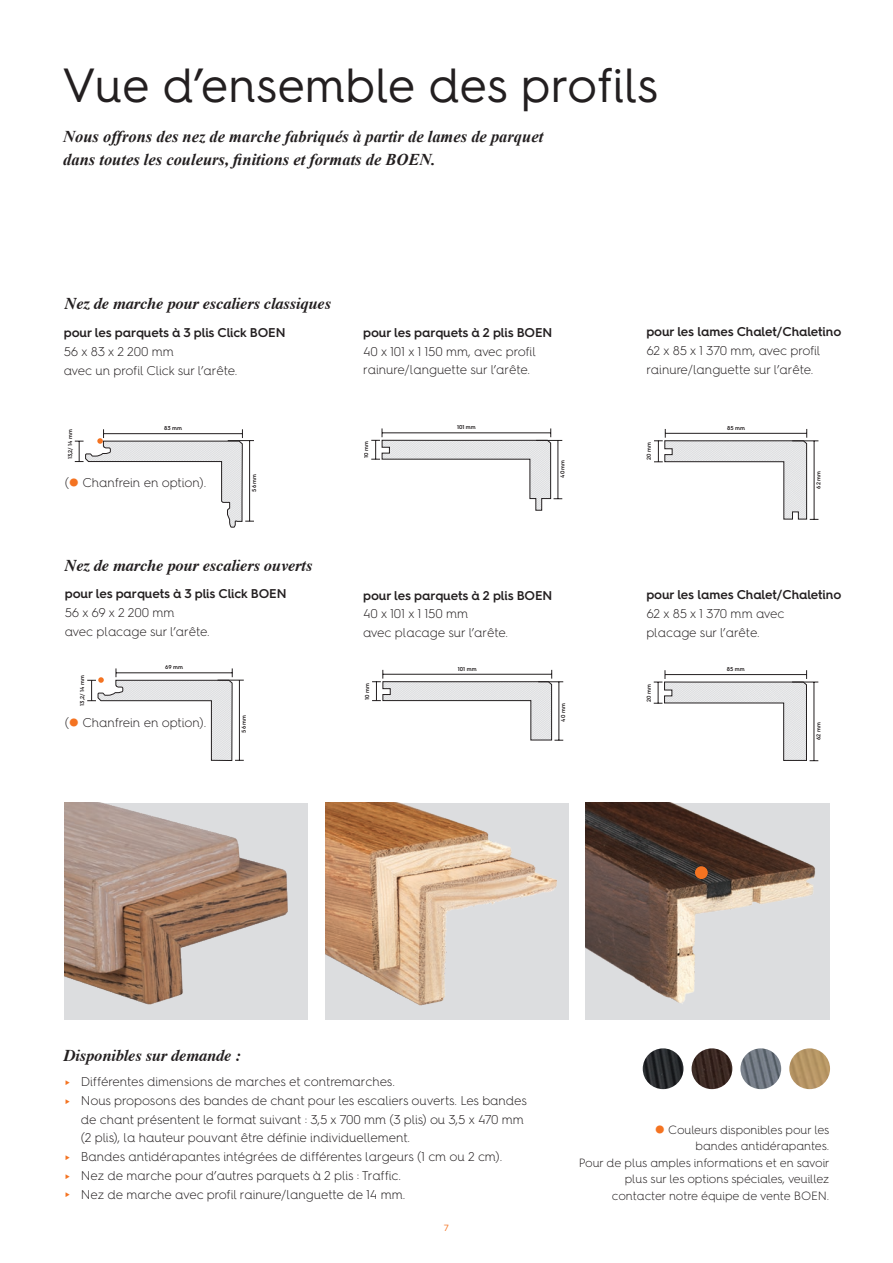
<style>
.page{position:relative;width:893px;height:1263px;background:#fff}
.page>*{position:absolute;margin:0;border:0;box-sizing:border-box;transform-origin:0 0}
.t1{font:48px "Hurme Geometric Sans 4";color:#231f20}
.t2{font:italic 700 16.5px/22.5px "Times New Roman";color:#231f20}
.t3{font:italic 700 16.5px "Times";letter-spacing:-.01em;color:#231f20}
.t4{font:300 12.75px/18.8px "Hurme Geometric Sans 4";letter-spacing:-.01em;color:#231f20}
.t5{font:600 12.75px "Hurme Geometric Sans 4";letter-spacing:-.01em;color:#231f20}
.t6{font:300 12px/16.5px "Hurme Geometric Sans 4";letter-spacing:-.01em;color:#231f20;text-align:right}
.t7{font:9px "Hurme Geometric Sans 4";color:#f47321}
.t8{font:600 5.7px "Hurme Geometric Sans 4";color:#231f20}
.s1{font-family:"PF Square Sans Pro";font-weight:400;color:#f47321}
.s2{font-weight:400;color:#f47321}
.s3{font-family:"PF Square Sans Pro";font-weight:400;font-size:12.75px;color:#f47321}
</style>
<div class="page">
<img style="left:740px;top:1048px;width:41px;height:41px;border-radius:20px">
<img style="left:692px;top:1048px;width:40px;height:41px;border-radius:20px">
<img style="left:643px;top:1048px;width:40px;height:41px;border-radius:20px">
<img style="left:789px;top:1048px;width:41px;height:41px;border-radius:20px">
<div style="left:65px;top:803px;width:243px;height:216px;background:#dcdddf"></div>
<img style="left:65px;top:803px;width:223px;height:202px">
<img style="left:585px;top:803px;width:245px;height:216px">
<svg style="left:654px;top:429px;width:164px;height:91px"></svg>
<hr style="left:665px;top:433px;width:142px;height:1px;background:#231f20">
<svg style="left:654px;top:670px;width:164px;height:91px"></svg>
<hr style="left:665px;top:674px;width:142px;height:1px;background:#231f20">
<svg style="left:371px;top:428px;width:191px;height:83px"></svg>
<hr style="left:558px;top:440px;width:1px;height:59px;background:#231f20">
<svg style="left:372px;top:670px;width:191px;height:71px"></svg>
<hr style="left:559px;top:682px;width:1px;height:58px;background:#231f20">
<img style="left:325px;top:803px;width:243px;height:216px">
<svg style="left:87px;top:668px;width:157px;height:93px"></svg>
<div style="left:695px;top:866px;width:13px;height:13px;background:#f47321;border-radius:50%"></div>
<svg style="left:75px;top:429px;width:179px;height:99px"></svg>
<hr style="left:249px;top:441px;width:1px;height:80px;background:#231f20">
<h1 class="t1" style="left:61px;top:51px;width:598px">Vue d’ensemble des profils</h1>
<p class="t2" style="left:63px;top:125px;width:482px">Nous offrons des nez de marche fabriqués à partir de lames de parquet dans toutes les couleurs, finitions et formats de BOEN.</p>
<p class="t8" style="left:250px;top:305px;width:19px;rotate:-90deg">62 mm</p>
<p class="t8" style="left:293px;top:309px;width:19px;rotate:-90deg">62 mm</p>
<p class="t3" style="left:65px;top:287px;width:268px">Nez de marche pour escaliers classiques</p>
<p class="t5" style="left:64px;top:324px;width:223px">pour les parquets à 3 plis Click BOEN</p>
<p class="t4" style="left:64px;top:342px;width:175px">56 x 83 x 2 200 mm<br>avec un profil Click sur l’arête.</p>
<p class="t8" style="left:66px;top:459px;width:32px;rotate:-90deg">13,2/ 14 mm</p>
<p class="t8" style="left:164px;top:424px;width:19px">83 mm</p>
<p class="t4" style="left:65px;top:473px;width:143px">(<span class="s1">●</span> Chanfrein en option).</p>
<p class="t8" style="left:250px;top:492px;width:19px;rotate:-90deg">56 mm</p>
<p class="t3" style="left:65px;top:550px;width:249px">Nez de marche pour escaliers ouverts</p>
<p class="t5" style="left:65px;top:585px;width:223px">pour les parquets à 3 plis Click BOEN</p>
<p class="t4" style="left:65px;top:603px;width:147px">56 x 69 x 2 200 mm<br>avec placage sur l’arête.</p>
<p class="t8" style="left:78px;top:706px;width:32px;rotate:-90deg">13,2/ 14 mm</p>
<p class="t8" style="left:165px;top:663px;width:19px">69 mm</p>
<p class="t4" style="left:65px;top:713px;width:143px">(<span class="s1">●</span> Chanfrein en option).</p>
<p class="t8" style="left:240px;top:733px;width:19px;rotate:-90deg">56 mm</p>
<p class="t5" style="left:363px;top:323px;width:191px">pour les parquets à 2 plis BOEN</p>
<p class="t4" style="left:363px;top:341px;width:174px">40 x 101 x 1 150 mm, avec profil rainure/languette sur l’arête.</p>
<p class="t8" style="left:362px;top:458px;width:18px;rotate:-90deg">10 mm</p>
<p class="t8" style="left:457px;top:423px;width:20px">101 mm</p>
<p class="t8" style="left:558px;top:478px;width:20px;rotate:-90deg">40 mm</p>
<p class="t5" style="left:363px;top:586px;width:191px">pour les parquets à 2 plis BOEN</p>
<p class="t4" style="left:363px;top:604px;width:147px">40 x 101 x 1 150 mm<br>avec placage sur l’arête.</p>
<p class="t8" style="left:363px;top:700px;width:18px;rotate:-90deg">10 mm</p>
<p class="t8" style="left:458px;top:665px;width:20px">101 mm</p>
<p class="t8" style="left:559px;top:722px;width:20px;rotate:-90deg">40 mm</p>
<p class="t5" style="left:646px;top:323px;width:196px">pour les lames Chalet/Chaletino</p>
<p class="t4" style="left:646px;top:341px;width:176px">62 x 85 x 1 370 mm, avec profil rainure/languette sur l’arête.</p>
<p class="t8" style="left:645px;top:460px;width:19px;rotate:-90deg">20 mm</p>
<p class="t8" style="left:727px;top:424px;width:19px">85 mm</p>
<p class="t8" style="left:814px;top:489px;width:19px;rotate:-90deg">62 mm</p>
<p class="t5" style="left:646px;top:586px;width:196px">pour les lames Chalet/Chaletino</p>
<p class="t4" style="left:646px;top:604px;width:140px">62 x 85 x 1 370 mm avec placage sur l’arête.</p>
<p class="t8" style="left:728px;top:607px;width:19px">83 mm</p>
<p class="t8" style="left:645px;top:702px;width:19px;rotate:-90deg">20 mm</p>
<p class="t8" style="left:727px;top:665px;width:19px">85 mm</p>
<p class="t8" style="left:814px;top:740px;width:19px;rotate:-90deg">62 mm</p>
<p class="t3" style="left:64px;top:1040px;width:179px">Disponibles sur demande :</p>
<p class="t4" style="left:64px;top:1072px;width:333px"><span class="s2">►</span> Différentes dimensions de marches et contremarches.</p>
<p class="t4" style="left:64px;top:1091px;width:465px"><span class="s2">►</span> Nous proposons des bandes de chant pour les escaliers ouverts. Les bandes</p>
<p class="t4" style="left:81px;top:1110px;width:445px">de chant présentent le format suivant : 3,5 x 700 mm (3 plis) ou 3,5 x 470 mm</p>
<p class="t4" style="left:81px;top:1128px;width:331px">(2 plis), la hauteur pouvant être définie individuellement.</p>
<p class="t4" style="left:64px;top:1147px;width:440px"><span class="s2">►</span> Bandes antidérapantes intégrées de différentes largeurs (1 cm ou 2 cm).</p>
<p class="t4" style="left:64px;top:1166px;width:339px"><span class="s2">►</span> Nez de marche pour d’autres parquets à 2 plis : Traffic.</p>
<p class="t4" style="left:64px;top:1185px;width:343px"><span class="s2">►</span> Nez de marche avec profil rainure/languette de 14 mm.</p>
<p class="t7" style="left:444px;top:1221px;width:7px">7</p>
<p class="t6" style="left:579px;top:1121px;width:253px"><span class="s3">●</span> Couleurs disponibles pour les<br>bandes antidérapantes.<br>Pour de plus amples informations et en savoir plus sur les options spéciales, veuillez contacter notre équipe de vente BOEN.</p>
</div>
